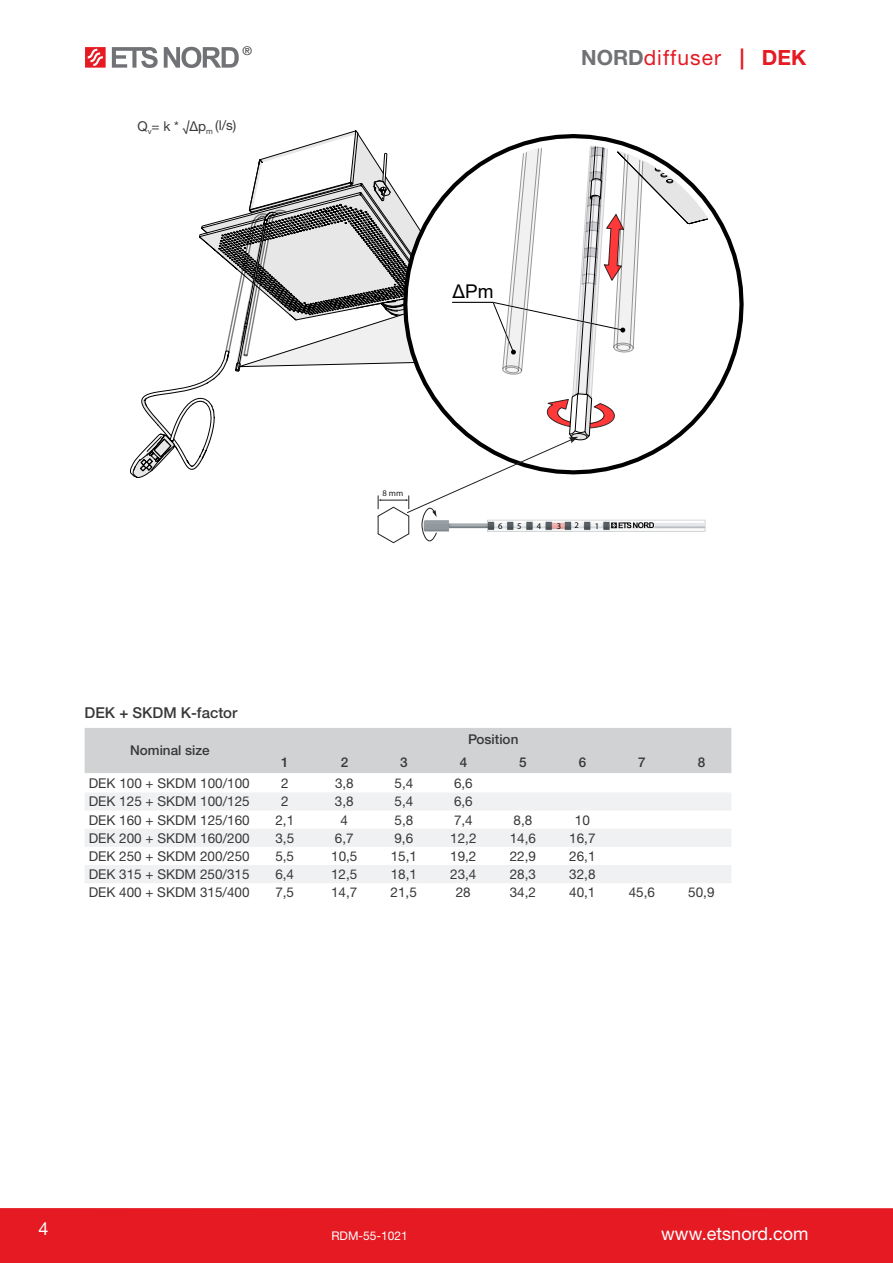
<style>
.page{position:relative;width:893px;height:1263px;background:#fff}
.page>*{position:absolute;margin:0;border:0;box-sizing:border-box;transform-origin:0 0}
.t1{font:21px "Helvetica Neue LTW1 G";letter-spacing:.05em;color:#e51a23}
.t2{font:18.9px "Arial";color:#000}
.t3{font:18px "Helvetica Neue LTW1 G";color:#fff}
.t4{font:500 15px "Helvetica Neue LTW1 G";color:#383839}
.t5{font:13.5px "Helvetica Neue LTW1 G";color:#383839}
.t6{font:500 13.5px "Helvetica Neue LTW1 G";color:#383839}
.t7{font:12px "Helvetica Neue LTW1 G";color:#fff}
.t8{font:12px "Helvetica Neue LTW1 G";color:#383839}
.t9{font:8.7px "Myriad Pro";color:#040503}
.t10{font:8.7px "Myriad Pro";color:#231f20}
.s1{font-weight:700;color:#717275}
.s2{font-weight:700}
</style>
<div class="page">
<div style="left:0;top:1208px;width:893px;height:55px;background:#e51a23"></div>
<svg style="left:112px;top:47px;width:46px;height:21px"></svg>
<svg style="left:164px;top:47px;width:75px;height:21px"></svg>
<svg style="left:85px;top:47px;width:21px;height:21px"></svg>
<div style="left:85px;top:728px;width:646px;height:45px;background:#d1d2d4"></div>
<svg style="left:85px;top:793px;width:646px;height:90px;fill:#f0f1f2"></svg>
<svg style="left:708px;top:200px;width:36px;height:208px"></svg>
<svg style="left:130px;top:130px;width:578px;height:413px"></svg>
<p class="t8" style="left:242px;top:44px;width:11px">®</p>
<h1 class="t1" style="left:581px;top:44px;width:227px"><span class="s1">NORD</span>diffuser <span class="s2">| DEK</span></h1>
<p class="t5" style="left:137px;top:118px;width:101px">Q<sub>v</sub>= k * √∆p<sub>m</sub> (l/s)</p>
<h2 class="t2" style="left:452px;top:278px;width:43px">ΔPm</h2>
<p class="t10" style="left:383px;top:487px;width:22px">8 mm</p>
<p class="t9" style="left:498px;top:520px;width:6px">6</p>
<p class="t9" style="left:517px;top:520px;width:6px">5</p>
<p class="t9" style="left:537px;top:520px;width:6px">4</p>
<p class="t9" style="left:557px;top:520px;width:6px">3</p>
<p class="t9" style="left:575px;top:520px;width:6px">2</p>
<p class="t9" style="left:595px;top:520px;width:6px">1</p>
<p class="t4" style="left:85px;top:703px;width:154px">DEK + SKDM K-factor</p>
<p class="t6" style="left:130px;top:742px;width:81px">Nominal size</p>
<p class="t6" style="left:468px;top:731px;width:52px">Position</p>
<p class="t6" style="left:281px;top:754px;width:9px">1</p>
<p class="t6" style="left:341px;top:754px;width:9px">2</p>
<p class="t6" style="left:400px;top:754px;width:9px">3</p>
<p class="t6" style="left:460px;top:754px;width:9px">4</p>
<p class="t6" style="left:519px;top:754px;width:9px">5</p>
<p class="t6" style="left:579px;top:754px;width:9px">6</p>
<p class="t6" style="left:638px;top:754px;width:9px">7</p>
<p class="t6" style="left:698px;top:754px;width:9px">8</p>
<p class="t5" style="left:89px;top:774px;width:162px">DEK 100 + SKDM 100/100</p>
<p class="t5" style="left:281px;top:774px;width:9px">2</p>
<p class="t5" style="left:335px;top:774px;width:20px">3,8</p>
<p class="t5" style="left:394px;top:774px;width:20px">5,4</p>
<p class="t5" style="left:454px;top:774px;width:20px">6,6</p>
<p class="t5" style="left:89px;top:793px;width:162px">DEK 125 + SKDM 100/125</p>
<p class="t5" style="left:281px;top:793px;width:9px">2</p>
<p class="t5" style="left:335px;top:793px;width:20px">3,8</p>
<p class="t5" style="left:394px;top:793px;width:20px">5,4</p>
<p class="t5" style="left:454px;top:793px;width:20px">6,6</p>
<p class="t5" style="left:89px;top:811px;width:162px">DEK 160 + SKDM 125/160</p>
<p class="t5" style="left:275px;top:811px;width:20px">2,1</p>
<p class="t5" style="left:341px;top:811px;width:9px">4</p>
<p class="t5" style="left:394px;top:811px;width:20px">5,8</p>
<p class="t5" style="left:454px;top:811px;width:20px">7,4</p>
<p class="t5" style="left:514px;top:811px;width:20px">8,8</p>
<p class="t5" style="left:575px;top:811px;width:17px">10</p>
<p class="t5" style="left:89px;top:829px;width:162px">DEK 200 + SKDM 160/200</p>
<p class="t5" style="left:275px;top:829px;width:20px">3,5</p>
<p class="t5" style="left:335px;top:829px;width:20px">6,7</p>
<p class="t5" style="left:394px;top:829px;width:20px">9,6</p>
<p class="t5" style="left:450px;top:829px;width:28px">12,2</p>
<p class="t5" style="left:510px;top:829px;width:28px">14,6</p>
<p class="t5" style="left:569px;top:829px;width:28px">16,7</p>
<p class="t5" style="left:89px;top:848px;width:162px">DEK 250 + SKDM 200/250</p>
<p class="t5" style="left:275px;top:848px;width:20px">5,5</p>
<p class="t5" style="left:331px;top:848px;width:28px">10,5</p>
<p class="t5" style="left:391px;top:848px;width:28px">15,1</p>
<p class="t5" style="left:450px;top:848px;width:28px">19,2</p>
<p class="t5" style="left:510px;top:848px;width:28px">22,9</p>
<p class="t5" style="left:569px;top:848px;width:28px">26,1</p>
<p class="t5" style="left:89px;top:866px;width:162px">DEK 315 + SKDM 250/315</p>
<p class="t5" style="left:275px;top:866px;width:20px">6,4</p>
<p class="t5" style="left:331px;top:866px;width:28px">12,5</p>
<p class="t5" style="left:391px;top:866px;width:28px">18,1</p>
<p class="t5" style="left:450px;top:866px;width:28px">23,4</p>
<p class="t5" style="left:510px;top:866px;width:28px">28,3</p>
<p class="t5" style="left:569px;top:866px;width:28px">32,8</p>
<p class="t5" style="left:89px;top:884px;width:162px">DEK 400 + SKDM 315/400</p>
<p class="t5" style="left:275px;top:884px;width:20px">7,5</p>
<p class="t5" style="left:331px;top:884px;width:28px">14,7</p>
<p class="t5" style="left:391px;top:884px;width:28px">21,5</p>
<p class="t5" style="left:456px;top:884px;width:17px">28</p>
<p class="t5" style="left:510px;top:884px;width:28px">34,2</p>
<p class="t5" style="left:569px;top:884px;width:28px">40,1</p>
<p class="t5" style="left:629px;top:884px;width:28px">45,6</p>
<p class="t5" style="left:688px;top:884px;width:28px">50,9</p>
<h3 class="t3" style="left:39px;top:1218px;width:12px">4</h3>
<p class="t7" style="left:331px;top:1228px;width:78px">RDM-55-1021</p>
<h3 class="t3" style="left:661px;top:1223px;width:149px">www.etsnord.com</h3>
</div>
